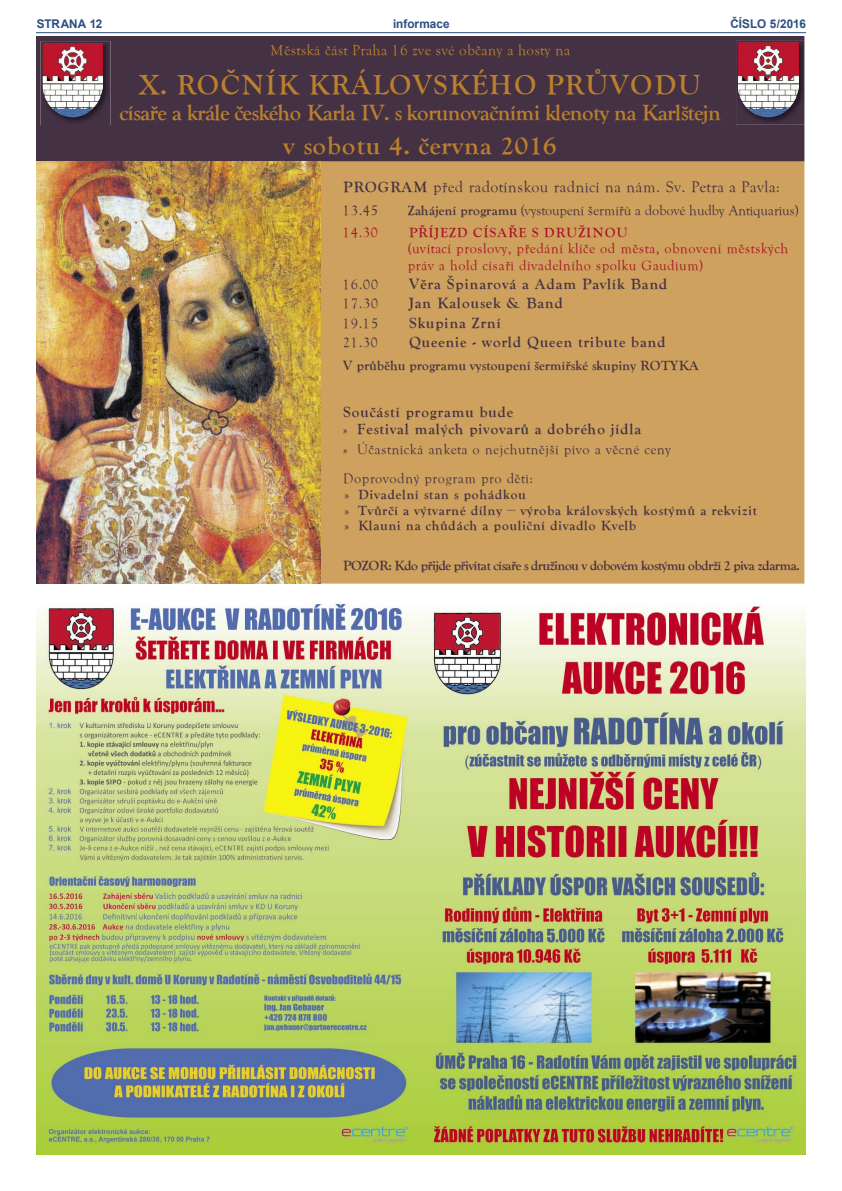
<style>
.page{position:relative;width:842px;height:1191px;background:#fff}
.page>*{position:absolute;margin:0;border:0;box-sizing:border-box;transform-origin:0 0}
.t1{font:32.2px "Golden Old Style CE Bold";color:#bb802c}
.t2{font:29.4px "Golden Old Style CE Bold";color:#bb802c}
.t3{font:25.7px "Golden Old Style CE Bold";letter-spacing:-.05em;color:#bb802c}
.t4{font:17.5px/17.5px "Golden Old Style CE Bold";letter-spacing:.02em;color:#453144}
.t5{font:17.5px "Golden Old Style CE";letter-spacing:.01em;color:#453144}
.t6{font:16.6px "Golden Old Style CE";color:#bb802c}
.t7{font:15.6px/16.6px "Golden Old Style CE";letter-spacing:.02em;color:#a9122a}
.t8{font:15.6px/15.5px "Golden Old Style CE Bold";letter-spacing:.02em;color:#453144}
.t9{font:15.6px "Golden Old Style CE";letter-spacing:-.02em;color:#453144}
.t10{font:15.6px "Golden Old Style CE Bold";letter-spacing:-.06em;color:#453144}
.t11{font:15.6px/28.3px "Golden Old Style";letter-spacing:.02em;color:#453144}
.t12{font:15.6px "Golden Old Style CE Bold";letter-spacing:-.02em;color:#453144}
.t13{font:700 12px "Arial";color:#2d4f83}
.s1{font-family:"Golden Old Style CE Bold"}
.s2{font-family:"Golden Old Style";font-size:15.6px}
.s3{font-family:"Golden Old Style CE"}
</style>
<div class="page">
<hr style="left:36px;top:32px;width:770px;height:1px;background:#2d4f83">
<div style="left:36px;top:161px;width:768px;height:422px;background:#cea25e"></div>
<div style="left:36px;top:36px;width:768px;height:125px;background:#453144"></div>
<img style="left:736px;top:41px;width:68px;height:84px">
<img style="left:738px;top:43px;width:60px;height:74px">
<img style="left:36px;top:162px;width:284px;height:421px">
<img style="left:40px;top:41px;width:71px;height:84px">
<img style="left:42px;top:43px;width:61px;height:74px">
<img style="left:36px;top:603px;width:769px;height:552px">
<p class="t13" style="left:37px;top:16px;width:68px">STRANA 12</p>
<p class="t13" style="left:393px;top:16px;width:59px">informace</p>
<p class="t13" style="left:731px;top:16px;width:77px">ČÍSLO 5/2016</p>
<p class="t6" style="left:270px;top:41px;width:302px">Městská část Praha 16 zve své občany a hosty na</p>
<p class="t1" style="left:139px;top:66px;width:565px">X. ROČNÍK KRÁLOVSKÉHO PRŮVODU</p>
<p class="t3" style="left:119px;top:98px;width:604px">císaře a krále českého Karla IV. s korunovačními klenoty na Karlštejn</p>
<p class="t2" style="left:283px;top:129px;width:276px">v sobotu 4. června 2016</p>
<p class="t5" style="left:343px;top:177px;width:439px"><span class="s1">PROGRAM</span> před radotínskou radnicí na nám. Sv. Petra a Pavla:</p>
<p class="t9" style="left:343px;top:202px;width:37px">13.45</p>
<p class="t9" style="left:407px;top:202px;width:393px"><span class="s1">Zahájení programu</span> (vystoupení šermířů a dobové hudby Antiquarius)</p>
<p class="t7" style="left:343px;top:223px;width:37px">14.30</p>
<p class="t7" style="left:408px;top:223px;width:382px"><span class="s1">PŘÍJEZD CÍSAŘE S DRUŽINOU<br></span>(uvítací proslovy, předání klíče od města, obnovení městských práv a hold císaři divadelního spolku Gaudium)</p>
<p class="t9" style="left:343px;top:276px;width:37px">16.00</p>
<p class="t4" style="left:409px;top:275px;width:260px">Věra Špinarová a Adam Pavlík Band</p>
<p class="t9" style="left:343px;top:295px;width:37px">17.30</p>
<p class="t4" style="left:409px;top:294px;width:156px">Jan Kalousek &amp; Band</p>
<p class="t9" style="left:343px;top:315px;width:37px">19.15</p>
<p class="t4" style="left:409px;top:313px;width:94px">Skupina Zrní</p>
<p class="t9" style="left:343px;top:334px;width:37px">21.30</p>
<p class="t4" style="left:409px;top:333px;width:259px">Queenie - world Queen tribute band</p>
<p class="t12" style="left:343px;top:357px;width:358px">V průběhu programu vystoupení šermířské skupiny ROTYKA</p>
<p class="t4" style="left:343px;top:402px;width:300px">Součástí programu bude<br><span class="s2">»</span> Festival malých pivovarů a dobrého jídla</p>
<p class="t11" style="left:343px;top:435px;width:330px">» Účastnická anketa o nejchutnější pivo a věcné ceny<br><span class="s3">Doprovodný program pro děti:</span></p>
<p class="t8" style="left:344px;top:486px;width:414px">» Divadelní stan s pohádkou<br>» Tvůrčí a výtvarné dílny – výroba královských kostýmů a rekvizit » Klauni na chůdách a pouliční divadlo Kvelb</p>
<p class="t10" style="left:343px;top:556px;width:459px">POZOR: Kdo přijde přivítat císaře s družinou v dobovém kostýmu obdrží 2 piva zdarma.</p>
</div>
